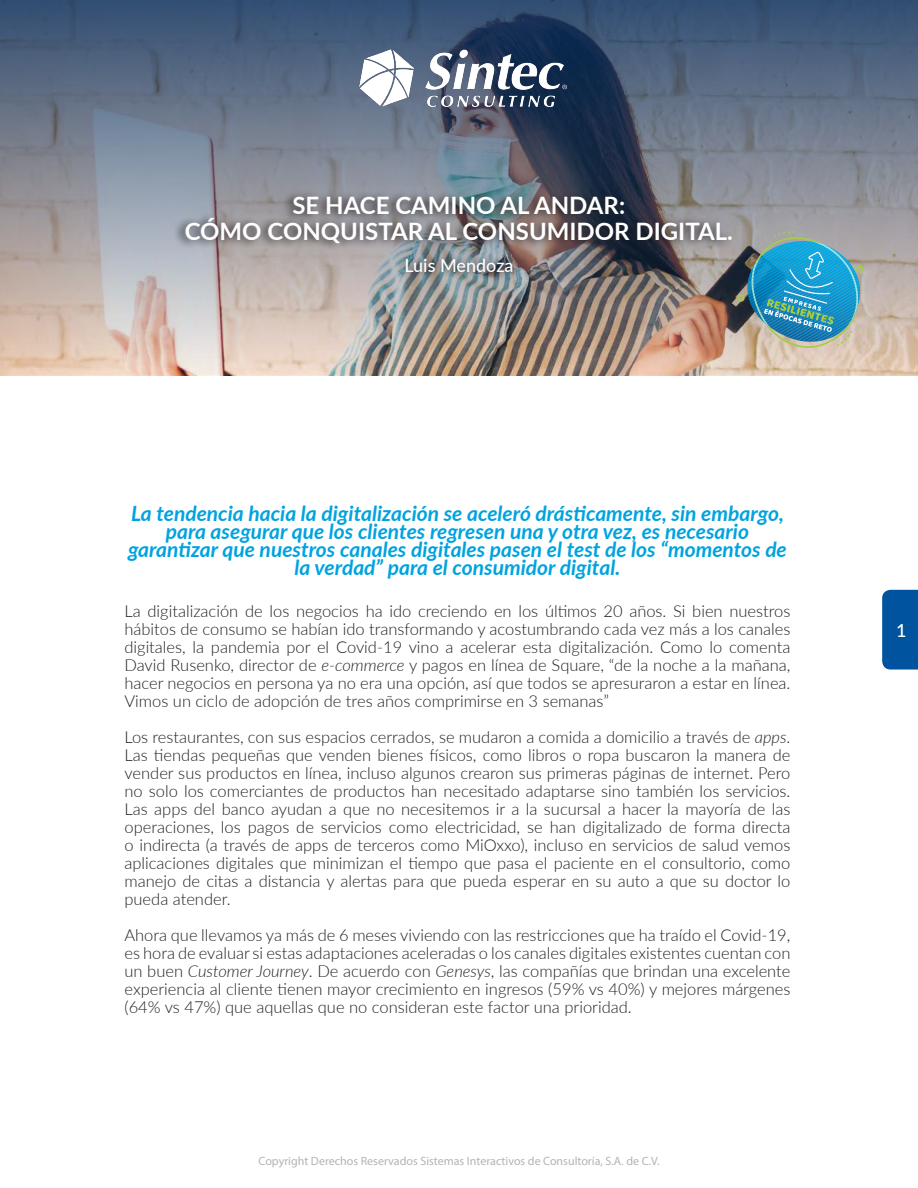
<style>
.page{position:relative;width:918px;height:1188px;background:#fff}
.page>*{position:absolute;margin:0;border:0;box-sizing:border-box;transform-origin:0 0}
.t1{font:700 24px/25.5px "Lato";color:#fff;text-align:center}
.t2{font:italic 700 21px/18px "Lato";color:#00a3df;text-align:center}
.t3{font:500 18px "Lato";color:#fff}
.t4{font:300 16.5px/18px "Lato";color:#231f20;text-align:justify}
.t5{font:12px "Myriad Pro";color:#b2b4b3}
.s1{font-style:italic}
</style>
<div class="page">
<div style="left:882px;top:590px;width:36px;height:80px;background:#00549f"></div>
<img style="left:0;top:0;width:918px;height:375px">
<div style="left:173px;top:190px;width:562px;height:62px;background:#231f20;opacity:.9"></div>
<div style="left:398px;top:252px;width:122px;height:29px;background:#231f20;opacity:.9"></div>
<img style="left:359px;top:49px;width:208px;height:58px">
<img style="left:737px;top:231px;width:127px;height:118px">
<p class="t1" style="left:185px;top:192px;width:550px">SE HACE CAMINO AL ANDAR:<br>CÓMO CONQUISTAR AL CONSUMIDOR DIGITAL.</p>
<p class="t3" style="left:404px;top:252px;width:111px">Luis Mendoza</p>
<p class="t2" style="left:128px;top:503px;width:660px">La tendencia hacia la digitalización se aceleró drásticamente, sin embargo, para asegurar que los clientes regresen una y otra vez, es necesario garantizar que nuestros canales digitales pasen el test de los “momentos de la verdad” para el consumidor digital.</p>
<p class="t4" style="left:124px;top:601px;width:667px">La digitalización de los negocios ha ido creciendo en los últimos 20 años. Si bien nuestros hábitos de consumo se habían ido transformando y acostumbrando cada vez más a los canales digitales, la pandemia por el Covid-19 vino a acelerar esta digitalización. Como lo comenta David Rusenko, director de <span class="s1">e-commerce</span> y pagos en línea de Square, “de la noche a la mañana, hacer negocios en persona ya no era una opción, así que todos se apresuraron a estar en línea.<br>Vimos un ciclo de adopción de tres años comprimirse en 3 semanas”</p>
<p class="t4" style="left:124px;top:727px;width:667px">Los restaurantes, con sus espacios cerrados, se mudaron a comida a domicilio a través de <span class="s1">apps</span>.<br>Las tiendas pequeñas que venden bienes físicos, como libros o ropa buscaron la manera de vender sus productos en línea, incluso algunos crearon sus primeras páginas de internet. Pero no solo los comerciantes de productos han necesitado adaptarse sino también los servicios.<br>Las apps del banco ayudan a que no necesitemos ir a la sucursal a hacer la mayoría de las operaciones, los pagos de servicios como electricidad, se han digitalizado de forma directa o indirecta (a través de apps de terceros como MiOxxo), incluso en servicios de salud vemos aplicaciones digitales que minimizan el tiempo que pasa el paciente en el consultorio, como manejo de citas a distancia y alertas para que pueda esperar en su auto a que su doctor lo pueda atender.</p>
<p class="t4" style="left:124px;top:925px;width:667px">Ahora que llevamos ya más de 6 meses viviendo con las restricciones que ha traído el Covid-19, es hora de evaluar si estas adaptaciones aceleradas o los canales digitales existentes cuentan con un buen <span class="s1">Customer Journey</span>. De acuerdo con <span class="s1">Genesys</span>, las compañías que brindan una excelente experiencia al cliente tienen mayor crecimiento en ingresos (59% vs 40%) y mejores márgenes (64% vs 47%) que aquellas que no consideran este factor una prioridad.</p>
<p class="t5" style="left:259px;top:1154px;width:403px">Copyright Derechos Reservados Sistemas Interactivos de Consultoría, S.A. de C.V.</p>
<p class="t3" style="left:896px;top:617px;width:12px">1</p>
</div>
